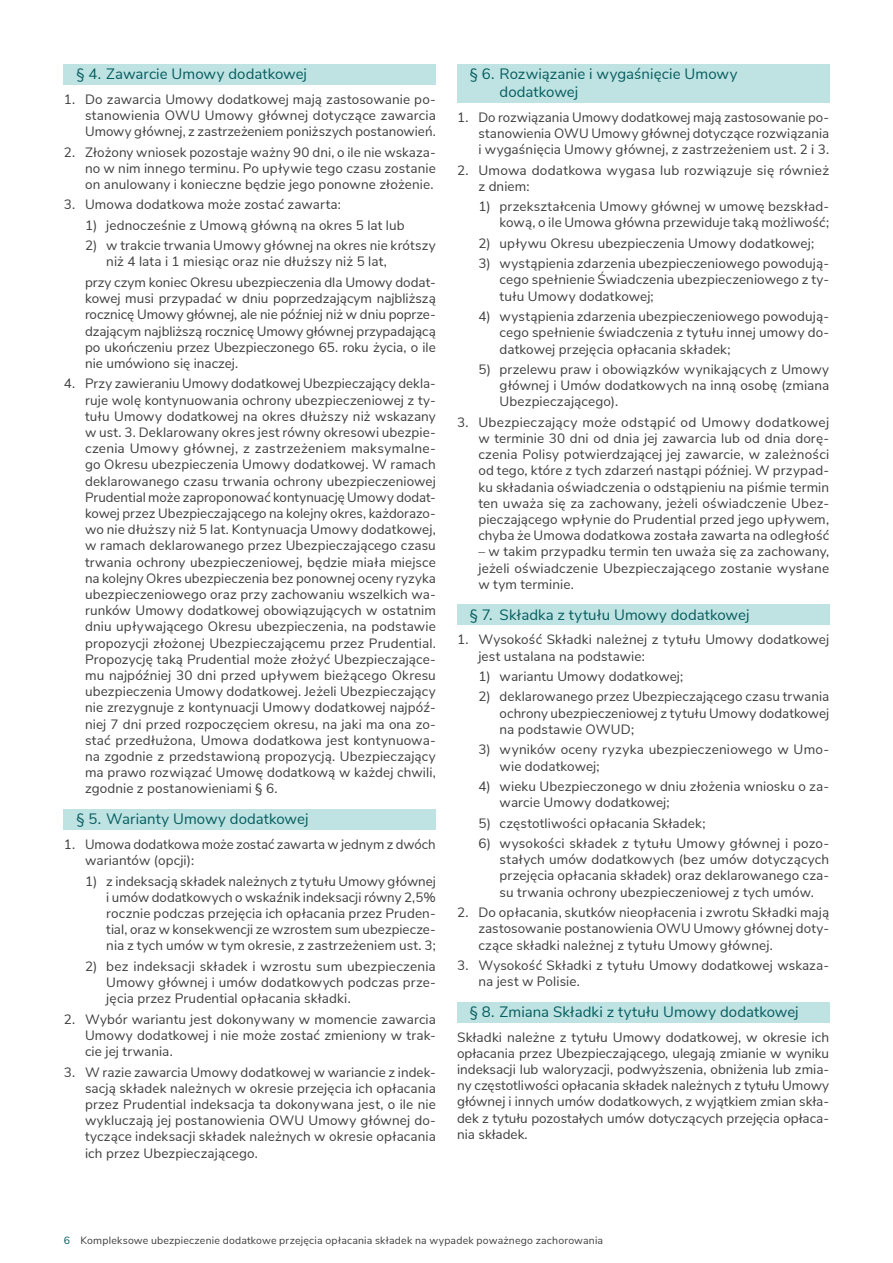
<style>
.page{position:relative;width:893px;height:1263px;background:#fff}
.page>*{position:absolute;margin:0;border:0;box-sizing:border-box;transform-origin:0 0}
.t1{font:15px/18px "Nunito Sans";letter-spacing:.005em;color:#065c5f}
.tekst_9pt{font:13.5px/16.2px "Nunito Sans";letter-spacing:.01em;color:#3e3e3f;text-align:justify}
.t2{font:10.5px "Nunito Sans";letter-spacing:.02em;color:#3e3e3f}
.s1{color:#065c5f}
</style>
<div class="page">
<div style="left:64px;top:64px;width:372px;height:20px;background:#bee3e2"></div>
<div style="left:64px;top:809px;width:372px;height:20px;background:#bee3e2"></div>
<div style="left:457px;top:64px;width:372px;height:38px;background:#bee3e2"></div>
<div style="left:457px;top:604px;width:372px;height:21px;background:#bee3e2"></div>
<div style="left:457px;top:1002px;width:372px;height:20px;background:#bee3e2"></div>
<p class="t1" style="left:77px;top:64px;width:232px">§ 4. Zawarcie Umowy dodatkowej</p>
<p class="tekst_9pt" style="left:85px;top:90px;width:352px;text-indent:-21px">1. Do zawarcia Umowy dodatkowej mają zastosowanie po&shy;stanowienia OWU Umowy głównej dotyczące zawarcia Umowy głównej, z zastrzeżeniem poniższych postanowień.</p>
<p class="tekst_9pt" style="left:85px;top:143px;width:352px;text-indent:-21px">2. Złożony wniosek pozostaje ważny 90 dni, o ile nie wskaza&shy;no w nim innego terminu. Po upływie tego czasu zostanie on anulowany i konieczne będzie jego ponowne złożenie.</p>
<p class="tekst_9pt" style="left:64px;top:196px;width:279px">3. Umowa dodatkowa może zostać zawarta:</p>
<p class="tekst_9pt" style="left:85px;top:216px;width:321px">1) jednocześnie z Umową główną na okres 5 lat lub</p>
<p class="tekst_9pt" style="left:106px;top:237px;width:331px;text-indent:-21px">2) w trakcie trwania Umowy głównej na okres nie krótszy niż 4 lata i 1 miesiąc oraz nie dłuższy niż 5 lat,</p>
<p class="tekst_9pt" style="left:85px;top:273px;width:352px">przy czym koniec Okresu ubezpieczenia dla Umowy dodat&shy;kowej musi przypadać w dniu poprzedzającym najbliższą rocznicę Umowy głównej, ale nie później niż w dniu poprze&shy;dzającym najbliższą rocznicę Umowy głównej przypadającą po ukończeniu przez Ubezpieczonego 65. roku życia, o ile nie umówiono się inaczej.</p>
<p class="tekst_9pt" style="left:85px;top:375px;width:352px;text-indent:-21px">4. Przy zawieraniu Umowy dodatkowej Ubezpieczający dekla&shy;ruje wolę kontynuowania ochrony ubezpieczeniowej z ty&shy;tułu Umowy dodatkowej na okres dłuższy niż wskazany w ust. 3. Deklarowany okres jest równy okresowi ubezpie&shy;czenia Umowy głównej, z zastrzeżeniem maksymalne&shy;go Okresu ubezpieczenia Umowy dodatkowej. W ramach deklarowanego czasu trwania ochrony ubezpieczeniowej Prudential może zaproponować kontynuację Umowy dodat&shy;kowej przez Ubezpieczającego na kolejny okres, każdorazo&shy;wo nie dłuższy niż 5 lat. Kontynuacja Umowy dodatkowej, w ramach deklarowanego przez Ubezpieczającego czasu trwania ochrony ubezpieczeniowej, będzie miała miejsce na kolejny Okres ubezpieczenia bez ponownej oceny ryzyka ubezpieczeniowego oraz przy zachowaniu wszelkich wa&shy;runków Umowy dodatkowej obowiązujących w ostatnim dniu upływającego Okresu ubezpieczenia, na podstawie propozycji złożonej Ubezpieczającemu przez Prudential.<br>Propozycję taką Prudential może złożyć Ubezpieczające&shy;mu najpóźniej 30 dni przed upływem bieżącego Okresu ubezpieczenia Umowy dodatkowej. Jeżeli Ubezpieczający nie zrezygnuje z kontynuacji Umowy dodatkowej najpóź&shy;niej 7 dni przed rozpoczęciem okresu, na jaki ma ona zo&shy;stać przedłużona, Umowa dodatkowa jest kontynuowa&shy;na zgodnie z przedstawioną propozycją. Ubezpieczający ma prawo rozwiązać Umowę dodatkową w każdej chwili, zgodnie z postanowieniami § 6.</p>
<p class="t1" style="left:77px;top:809px;width:234px">§ 5. Warianty Umowy dodatkowej</p>
<p class="tekst_9pt" style="left:85px;top:835px;width:352px;text-indent:-21px">1. Umowa dodatkowa może zostać zawarta w jednym z dwóch wariantów (opcji):</p>
<p class="tekst_9pt" style="left:106px;top:872px;width:331px;text-indent:-21px">1) z indeksacją składek należnych z tytułu Umowy głównej i umów dodatkowych o wskaźnik indeksacji równy 2,5% rocznie podczas przejęcia ich opłacania przez Pruden&shy;tial, oraz w konsekwencji ze wzrostem sum ubezpiecze&shy;nia z tych umów w tym okresie, z zastrzeżeniem ust. 3;</p>
<p class="tekst_9pt" style="left:106px;top:957px;width:331px;text-indent:-21px">2) bez indeksacji składek i wzrostu sum ubezpieczenia Umowy głównej i umów dodatkowych podczas prze&shy;jęcia przez Prudential opłacania składki.</p>
<p class="tekst_9pt" style="left:85px;top:1010px;width:352px;text-indent:-21px">2. Wybór wariantu jest dokonywany w momencie zawarcia Umowy dodatkowej i nie może zostać zmieniony w trak&shy;cie jej trwania.</p>
<p class="tekst_9pt" style="left:85px;top:1063px;width:352px;text-indent:-21px">3. W razie zawarcia Umowy dodatkowej w wariancie z indek&shy;sacją składek należnych w okresie przejęcia ich opłacania przez Prudential indeksacja ta dokonywana jest, o ile nie wykluczają jej postanowienia OWU Umowy głównej do&shy;tyczące indeksacji składek należnych w okresie opłacania ich przez Ubezpieczającego.</p>
<p class="t1" style="left:500px;top:64px;width:239px;text-indent:-30px">§ 6. Rozwiązanie i wygaśnięcie Umowy dodatkowej</p>
<p class="tekst_9pt" style="left:478px;top:108px;width:352px;text-indent:-21px">1. Do rozwiązania Umowy dodatkowej mają zastosowanie po&shy;stanowienia OWU Umowy głównej dotyczące rozwiązania i wygaśnięcia Umowy głównej, z zastrzeżeniem ust. 2 i 3.</p>
<p class="tekst_9pt" style="left:478px;top:161px;width:352px;text-indent:-21px">2. Umowa dodatkowa wygasa lub rozwiązuje się również z dniem:</p>
<p class="tekst_9pt" style="left:478px;top:198px;width:352px;text-align:right">1) przekształcenia Umowy głównej w umowę bezskład&shy;kową, o ile Umowa główna przewiduje taką możliwość;</p>
<p class="tekst_9pt" style="left:478px;top:234px;width:337px">2) upływu Okresu ubezpieczenia Umowy dodatkowej;</p>
<p class="tekst_9pt" style="left:500px;top:255px;width:331px;text-indent:-21px">3) wystąpienia zdarzenia ubezpieczeniowego powodują&shy;cego spełnienie Świadczenia ubezpieczeniowego z ty&shy;tułu Umowy dodatkowej;</p>
<p class="tekst_9pt" style="left:500px;top:307px;width:331px;text-indent:-21px">4) wystąpienia zdarzenia ubezpieczeniowego powodują&shy;cego spełnienie świadczenia z tytułu innej umowy do&shy;datkowej przejęcia opłacania składek;</p>
<p class="tekst_9pt" style="left:500px;top:360px;width:331px;text-indent:-21px">5) przelewu praw i obowiązków wynikających z Umowy głównej i Umów dodatkowych na inną osobę (zmiana Ubezpieczającego).</p>
<p class="tekst_9pt" style="left:478px;top:413px;width:352px;text-indent:-21px">3. Ubezpieczający może odstąpić od Umowy dodatkowej w terminie 30 dni od dnia jej zawarcia lub od dnia dorę&shy;czenia Polisy potwierdzającej jej zawarcie, w zależności od tego, które z tych zdarzeń nastąpi później. W przypad&shy;ku składania oświadczenia o odstąpieniu na piśmie termin ten uważa się za zachowany, jeżeli oświadczenie Ubez&shy;pieczającego wpłynie do Prudential przed jego upływem, chyba że Umowa dodatkowa została zawarta na odległość</p>
<p class="tekst_9pt" style="left:478px;top:543px;width:352px">– w takim przypadku termin ten uważa się za zachowany, jeżeli oświadczenie Ubezpieczającego zostanie wysłane w tym terminie.</p>
<p class="t1" style="left:470px;top:604px;width:281px">§ 7. Składka z tytułu Umowy dodatkowej</p>
<p class="tekst_9pt" style="left:478px;top:631px;width:352px;text-indent:-21px">1. Wysokość Składki należnej z tytułu Umowy dodatkowej jest ustalana na podstawie:</p>
<p class="tekst_9pt" style="left:478px;top:667px;width:206px">1) wariantu Umowy dodatkowej;</p>
<p class="tekst_9pt" style="left:500px;top:688px;width:331px;text-indent:-21px">2) deklarowanego przez Ubezpieczającego czasu trwania ochrony ubezpieczeniowej z tytułu Umowy dodatkowej na podstawie OWUD;</p>
<p class="tekst_9pt" style="left:500px;top:741px;width:331px;text-indent:-21px">3) wyników oceny ryzyka ubezpieczeniowego w Umo&shy;wie dodatkowej;</p>
<p class="tekst_9pt" style="left:500px;top:777px;width:331px;text-indent:-21px">4) wieku Ubezpieczonego w dniu złożenia wniosku o za&shy;warcie Umowy dodatkowej;</p>
<p class="tekst_9pt" style="left:478px;top:814px;width:229px">5) częstotliwości opłacania Składek;</p>
<p class="tekst_9pt" style="left:500px;top:834px;width:331px;text-indent:-21px">6) wysokości składek z tytułu Umowy głównej i pozo&shy;stałych umów dodatkowych (bez umów dotyczących przejęcia opłacania składek) oraz deklarowanego cza&shy;su trwania ochrony ubezpieczeniowej z tych umów.</p>
<p class="tekst_9pt" style="left:478px;top:903px;width:352px;text-indent:-21px">2. Do opłacania, skutków nieopłacenia i zwrotu Składki mają zastosowanie postanowienia OWU Umowy głównej doty&shy;czące składki należnej z tytułu Umowy głównej.</p>
<p class="tekst_9pt" style="left:478px;top:956px;width:352px;text-indent:-21px">3. Wysokość Składki z tytułu Umowy dodatkowej wskaza&shy;na jest w Polisie.</p>
<p class="t1" style="left:470px;top:1002px;width:330px">§ 8. Zmiana Składki z tytułu Umowy dodatkowej</p>
<p class="tekst_9pt" style="left:457px;top:1028px;width:374px">Składki należne z tytułu Umowy dodatkowej, w okresie ich opłacania przez Ubezpieczającego, ulegają zmianie w wyniku indeksacji lub waloryzacji, podwyższenia, obniżenia lub zmia&shy;ny częstotliwości opłacania składek należnych z tytułu Umowy głównej i innych umów dodatkowych, z wyjątkiem zmian skła&shy;dek z tytułu pozostałych umów dotyczących przejęcia opłaca&shy;nia składek.</p>
<p class="t2" style="left:64px;top:1232px;width:541px"><span class="s1">6</span> Kompleksowe ubezpieczenie dodatkowe przejęcia opłacania składek na wypadek poważnego zachorowania</p>
</div>
